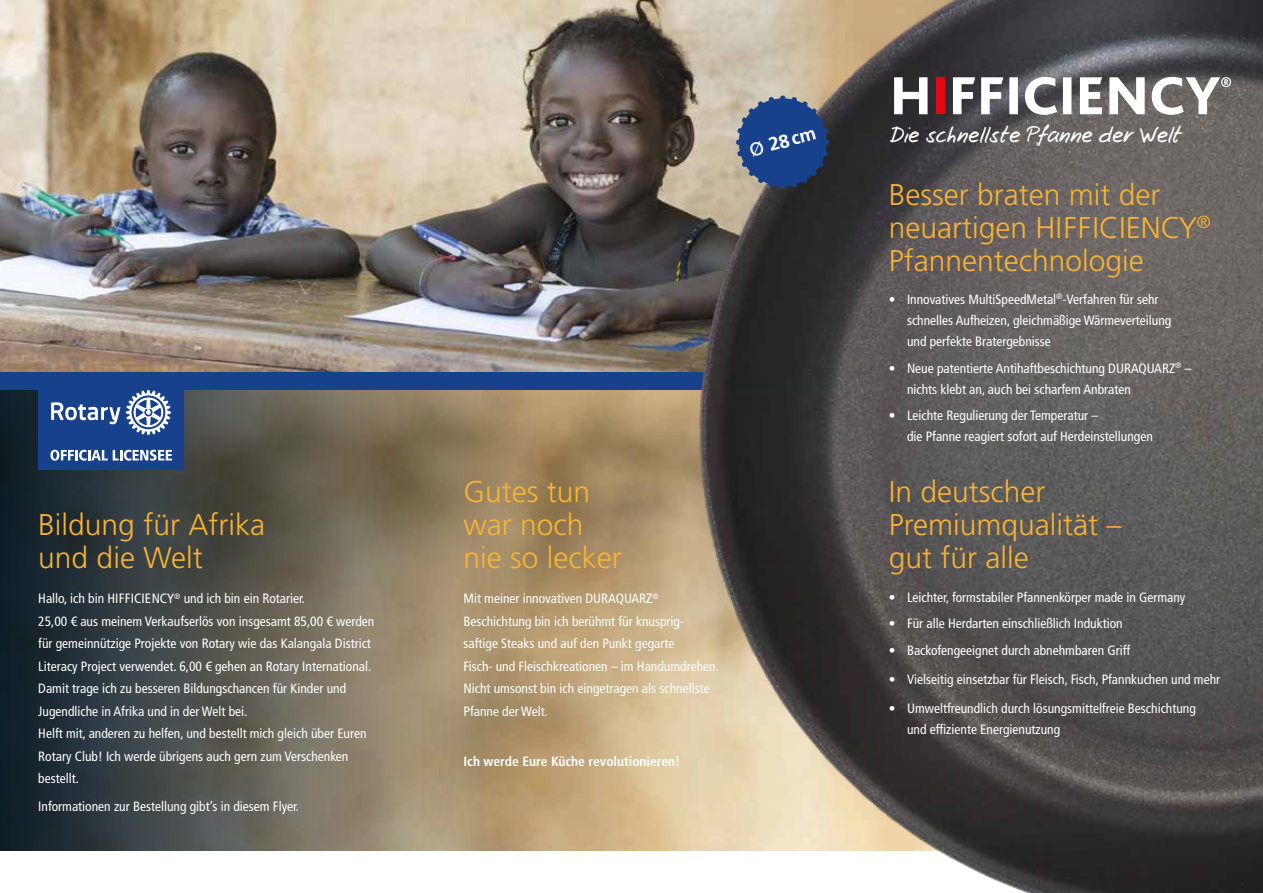
<style>
.page{position:relative;width:1263px;height:893px;background:#fff}
.page>*{position:absolute;margin:0;border:0;box-sizing:border-box;transform-origin:0 0}
.t1{font:300 30px/33px "Frutiger LT Std";color:#f9b334}
.t2{font:22.95px "Josschrift";color:#fff}
.t3{font:700 18.75px "Frutiger LT Std";color:#fff}
.t4{font:condensed 13.5px/22.5px "Frutiger LT Std";color:#fff}
.t5{font:700 condensed 13.5px "Frutiger LT Std";color:#fff}
.s1{font-weight:400}
</style>
<div class="page">
<img style="left:584px;top:389px;width:92px;height:461px">
<svg style="left:0;top:389px;width:584px;height:461px;background:#6b6455"></svg>
<img style="left:0;top:0;width:676px;height:372px">
<div style="left:0;top:372px;width:1263px;height:17px;background:#17418a"></div>
<img style="left:676px;top:0;width:587px;height:893px">
<svg style="left:736px;top:96px;width:93px;height:93px;background:#375384"></svg>
<div style="left:38px;top:375px;width:146px;height:95px;background:#17418a"></div>
<svg style="left:50px;top:450px;width:122px;height:11px"></svg>
<svg style="left:51px;top:402px;width:69px;height:22px"></svg>
<svg style="left:126px;top:390px;width:45px;height:45px"></svg>
<svg style="left:953px;top:77px;width:278px;height:38px"></svg>
<div style="left:936px;top:77px;width:8px;height:37px;background:#e30613"></div>
<svg style="left:894px;top:77px;width:33px;height:37px"></svg>
<h1 class="t1" style="left:38px;top:508px;width:228px">Bildung für Afrika und die Welt</h1>
<p class="t4" style="left:38px;top:587px;width:338px">Hallo, ich bin HIFFICIENCY<sup>®</sup> und ich bin ein Rotarier.<br>25,00 € aus meinem Verkaufserlös von insgesamt 85,00 € werden für gemeinnützige Projekte von Rotary wie das Kalangala District Literacy Project verwendet. 6,00 € gehen an Rotary International.<br>Damit trage ich zu besseren Bildungschancen für Kinder und Jugendliche in Afrika und in der Welt bei.<br>Helft mit, anderen zu helfen, und bestellt mich gleich über Euren Rotary Club! Ich werde übrigens auch gern zum Verschenken bestellt.</p>
<p class="t4" style="left:38px;top:796px;width:262px">Informationen zur Bestellung gibt’s in diesem Flyer.</p>
<h3 class="t3" style="left:747px;top:140px;width:69px;rotate:-15deg"><span class="s1">Ø</span> 28cm</h3>
<h1 class="t1" style="left:463px;top:475px;width:160px">Gutes tun war noch nie so lecker</h1>
<p class="t4" style="left:463px;top:587px;width:257px">Mit meiner innovativen DURAQUARZ<sup>® </sup>Beschichtung bin ich berühmt für knusprig&shy;saftige Steaks und auf den Punkt gegarte<br>Fisch- und Fleischkreationen – im Handumdrehen.<br>Nicht umsonst bin ich eingetragen als schnellste Pfanne der Welt.</p>
<p class="t5" style="left:463px;top:753px;width:218px">Ich werde Eure Küche revolutionieren!</p>
<h2 class="t2" style="left:890px;top:121px;width:294px">Die schnellste Pfanne der Welt</h2>
<h1 class="t1" style="left:889px;top:179px;width:323px">Besser braten mit der neuartigen HIFFICIENCY<sup>®<br></sup>Pfannentechnologie</h1>
<p class="t4" style="left:907px;top:289px;width:266px;line-height:21px;text-indent:-18px">• Innovatives MultiSpeedMetal<sup>®</sup>-Verfahren für sehr schnelles Aufheizen, gleichmäßige Wärmeverteilung und perfekte Bratergebnisse</p>
<p class="t4" style="left:907px;top:358px;width:286px;line-height:21px;text-indent:-18px">• Neue patentierte Antihaftbeschichtung DURAQUARZ<sup>®</sup> – nichts klebt an, auch bei scharfem Anbraten</p>
<p class="t4" style="left:907px;top:405px;width:247px;line-height:21px;text-indent:-18px">• Leichte Regulierung der Temperatur –<br>die Pfanne reagiert sofort auf Herdeinstellungen</p>
<h1 class="t1" style="left:889px;top:475px;width:234px">In deutscher<br>Premiumqualität – gut für alle</h1>
<p class="t4" style="left:889px;top:586px;width:298px">• Leichter, formstabiler Pfannenkörper made in Germany</p>
<p class="t4" style="left:889px;top:613px;width:235px">• Für alle Herdarten einschließlich Induktion</p>
<p class="t4" style="left:889px;top:639px;width:243px">• Backofengeeignet durch abnehmbaren Griff</p>
<p class="t4" style="left:889px;top:668px;width:333px">• Vielseitig einsetzbar für Fleisch, Fisch, Pfannkuchen und mehr</p>
<p class="t4" style="left:907px;top:697px;width:290px;line-height:21px;text-indent:-18px">• Umweltfreundlich durch lösungsmittelfreie Beschichtung und effiziente Energienutzung</p>
</div>
